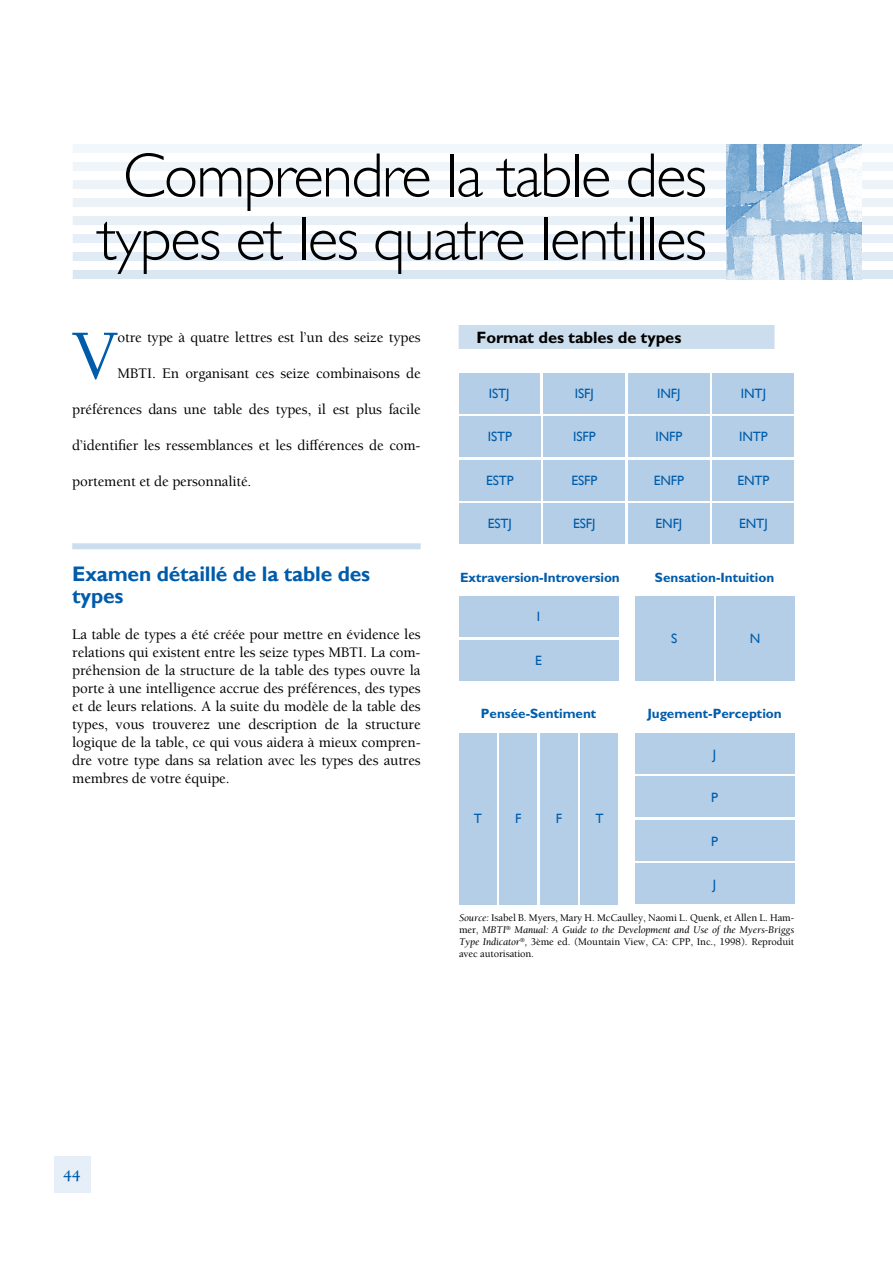
<style>
.page{position:relative;width:893px;height:1263px;background:#fff}
.page>*{position:absolute;margin:0;border:0;box-sizing:border-box;transform-origin:0 0}
.t1{font:500 71.7px "Berkeley Pro";color:#005cab}
.t2{font:300 63px/63px "Gill Alt One";letter-spacing:-.025em;color:#000;text-align:center}
.t3{font:700 21px/22.5px "Gill Alt One";letter-spacing:-.01em;color:#005cab}
.t4{font:700 16.5px "Gill Sans MT Std";letter-spacing:-.01em;color:#000}
.t5{font:700 16.5px "Berkeley Pro";color:#005cab}
.t6{font:500 15px/18px "Berkeley Pro";letter-spacing:-.01em;color:#000;text-align:justify}
.t7{font:700 13.5px "Gill Sans MT Std";letter-spacing:-.005em;color:#005cab}
.t8{font:13.5px "Gill Alt One";letter-spacing:-.005em;color:#005cab}
.t9{font:500 10.5px/12px "Berkeley Pro";letter-spacing:-.01em;color:#000;text-align:justify}
.s1{font-weight:400;font-style:italic}
</style>
<div class="page">
<div style="left:54px;top:1157px;width:36px;height:36px;background:#e6eff7"></div>
<div style="left:72px;top:543px;width:349px;height:6px;background:#ccdeee"></div>
<div style="left:73px;top:162px;width:820px;height:9px;background:#f0f5fa"></div>
<div style="left:73px;top:144px;width:820px;height:9px;background:#f2f7fb"></div>
<div style="left:73px;top:180px;width:820px;height:9px;background:#edf4f9"></div>
<div style="left:73px;top:198px;width:820px;height:9px;background:#ebf2f8"></div>
<div style="left:73px;top:216px;width:820px;height:9px;background:#e8f0f7"></div>
<div style="left:73px;top:234px;width:820px;height:9px;background:#e6eff7"></div>
<div style="left:73px;top:252px;width:820px;height:9px;background:#e0ebf5"></div>
<div style="left:73px;top:270px;width:820px;height:9px;background:#d9e7f2"></div>
<div style="left:459px;top:373px;width:80px;height:41px;background:#b3cee6"></div>
<div style="left:544px;top:373px;width:81px;height:41px;background:#b3cee6"></div>
<div style="left:628px;top:373px;width:82px;height:41px;background:#b3cee6"></div>
<div style="left:713px;top:373px;width:81px;height:41px;background:#b3cee6"></div>
<div style="left:459px;top:417px;width:82px;height:40px;background:#b3cee6"></div>
<div style="left:544px;top:417px;width:81px;height:40px;background:#b3cee6"></div>
<div style="left:628px;top:417px;width:82px;height:40px;background:#b3cee6"></div>
<div style="left:713px;top:417px;width:81px;height:40px;background:#b3cee6"></div>
<div style="left:459px;top:460px;width:82px;height:41px;background:#b3cee6"></div>
<div style="left:544px;top:460px;width:81px;height:41px;background:#b3cee6"></div>
<div style="left:628px;top:460px;width:82px;height:41px;background:#b3cee6"></div>
<div style="left:713px;top:460px;width:81px;height:41px;background:#b3cee6"></div>
<div style="left:459px;top:504px;width:82px;height:40px;background:#b3cee6"></div>
<div style="left:544px;top:504px;width:81px;height:40px;background:#b3cee6"></div>
<div style="left:628px;top:504px;width:82px;height:40px;background:#b3cee6"></div>
<div style="left:713px;top:504px;width:81px;height:40px;background:#b3cee6"></div>
<div style="left:635px;top:597px;width:78px;height:84px;background:#b3cee6"></div>
<div style="left:459px;top:597px;width:159px;height:40px;background:#b3cee6"></div>
<div style="left:459px;top:640px;width:159px;height:41px;background:#b3cee6"></div>
<div style="left:716px;top:597px;width:78px;height:84px;background:#b3cee6"></div>
<div style="left:459px;top:733px;width:38px;height:171px;background:#b3cee6"></div>
<div style="left:500px;top:733px;width:37px;height:171px;background:#b3cee6"></div>
<div style="left:540px;top:733px;width:38px;height:171px;background:#b3cee6"></div>
<div style="left:581px;top:733px;width:37px;height:171px;background:#b3cee6"></div>
<div style="left:635px;top:863px;width:159px;height:41px;background:#b3cee6"></div>
<div style="left:635px;top:820px;width:159px;height:40px;background:#b3cee6"></div>
<div style="left:635px;top:776px;width:159px;height:41px;background:#b3cee6"></div>
<div style="left:635px;top:733px;width:159px;height:40px;background:#b3cee6"></div>
<div style="left:459px;top:325px;width:315px;height:24px;background:#ccdeee"></div>
<img style="left:727px;top:144px;width:135px;height:135px">
<h2 class="t2" style="left:98px;top:144px;width:611px">Comprendre la table des types et les quatre lentilles</h2>
<h1 class="t1" style="left:72px;top:315px;width:48px">V</h1>
<p class="t6" style="left:117px;top:329px;width:305px">otre type à quatre lettres est l’un des seize types</p>
<p class="t6" style="left:117px;top:365px;width:305px">MBTI. En organisant ces seize combinaisons de</p>
<p class="t6" style="left:72px;top:401px;width:350px">préférences dans une table des types, il est plus facile</p>
<p class="t6" style="left:72px;top:437px;width:350px">d’identifier les ressemblances et les différences de com-</p>
<p class="t6" style="left:72px;top:473px;width:181px">portement et de personnalité.</p>
<h3 class="t3" style="left:72px;top:562px;width:299px">Examen détaillé de la table des types</h3>
<p class="t6" style="left:72px;top:626px;width:350px">La table de types a été créée pour mettre en évidence les relations qui existent entre les seize types MBTI. La com&shy;préhension de la structure de la table des types ouvre la porte à une intelligence accrue des préférences, des types et de leurs relations. A la suite du modèle de la table des types, vous trouverez une description de la structure logique de la table, ce qui vous aidera à mieux compren&shy;dre votre type dans sa relation avec les types des autres membres de votre équipe.</p>
<p class="t4" style="left:477px;top:327px;width:206px">Format des tables de types</p>
<p class="t8" style="left:489px;top:386px;width:22px">ISTJ</p>
<p class="t8" style="left:575px;top:386px;width:21px">ISFJ</p>
<p class="t8" style="left:657px;top:386px;width:25px">INFJ</p>
<p class="t8" style="left:741px;top:386px;width:27px">INTJ</p>
<p class="t8" style="left:488px;top:429px;width:26px">ISTP</p>
<p class="t8" style="left:573px;top:429px;width:24px">ISFP</p>
<p class="t8" style="left:655px;top:429px;width:28px">INFP</p>
<p class="t8" style="left:739px;top:429px;width:30px">INTP</p>
<p class="t8" style="left:486px;top:473px;width:29px">ESTP</p>
<p class="t8" style="left:571px;top:473px;width:27px">ESFP</p>
<p class="t8" style="left:654px;top:473px;width:32px">ENFP</p>
<p class="t8" style="left:737px;top:473px;width:34px">ENTP</p>
<p class="t8" style="left:488px;top:516px;width:26px">ESTJ</p>
<p class="t8" style="left:573px;top:516px;width:24px">ESFJ</p>
<p class="t8" style="left:655px;top:516px;width:28px">ENFJ</p>
<p class="t8" style="left:739px;top:516px;width:30px">ENTJ</p>
<p class="t7" style="left:460px;top:569px;width:161px">Extraversion-Introversion</p>
<p class="t7" style="left:655px;top:569px;width:121px">Sensation-Intuition</p>
<p class="t8" style="left:537px;top:609px;width:5px">I</p>
<p class="t8" style="left:535px;top:653px;width:8px">E</p>
<p class="t8" style="left:671px;top:631px;width:8px">S</p>
<p class="t8" style="left:750px;top:631px;width:12px">N</p>
<p class="t7" style="left:481px;top:705px;width:117px">Pensée-Sentiment</p>
<p class="t7" style="left:647px;top:705px;width:136px">Jugement-Perception</p>
<p class="t8" style="left:713px;top:746px;width:5px">J</p>
<p class="t8" style="left:474px;top:811px;width:10px">T</p>
<p class="t8" style="left:515px;top:811px;width:8px">F</p>
<p class="t8" style="left:556px;top:811px;width:8px">F</p>
<p class="t8" style="left:595px;top:811px;width:10px">T</p>
<p class="t8" style="left:711px;top:790px;width:8px">P</p>
<p class="t8" style="left:711px;top:833px;width:8px">P</p>
<p class="t8" style="left:713px;top:877px;width:5px">J</p>
<p class="t9" style="left:459px;top:912px;width:337px"><span class="s1">Source:</span> Isabel B. Myers, Mary H. McCaulley, Naomi L. Quenk, et Allen L. Ham&shy;mer, <span class="s1">MBTI</span><sup>®</sup> <span class="s1">Manual: A Guide to the Development and Use of the Myers-Briggs Type Indicator</span><sup>®</sup><span class="s1">,</span> 3ème ed. (Mountain View, CA: CPP, Inc., 1998). Reproduit avec autorisation.</p>
<p class="t5" style="left:63px;top:1166px;width:19px">44</p>
</div>
